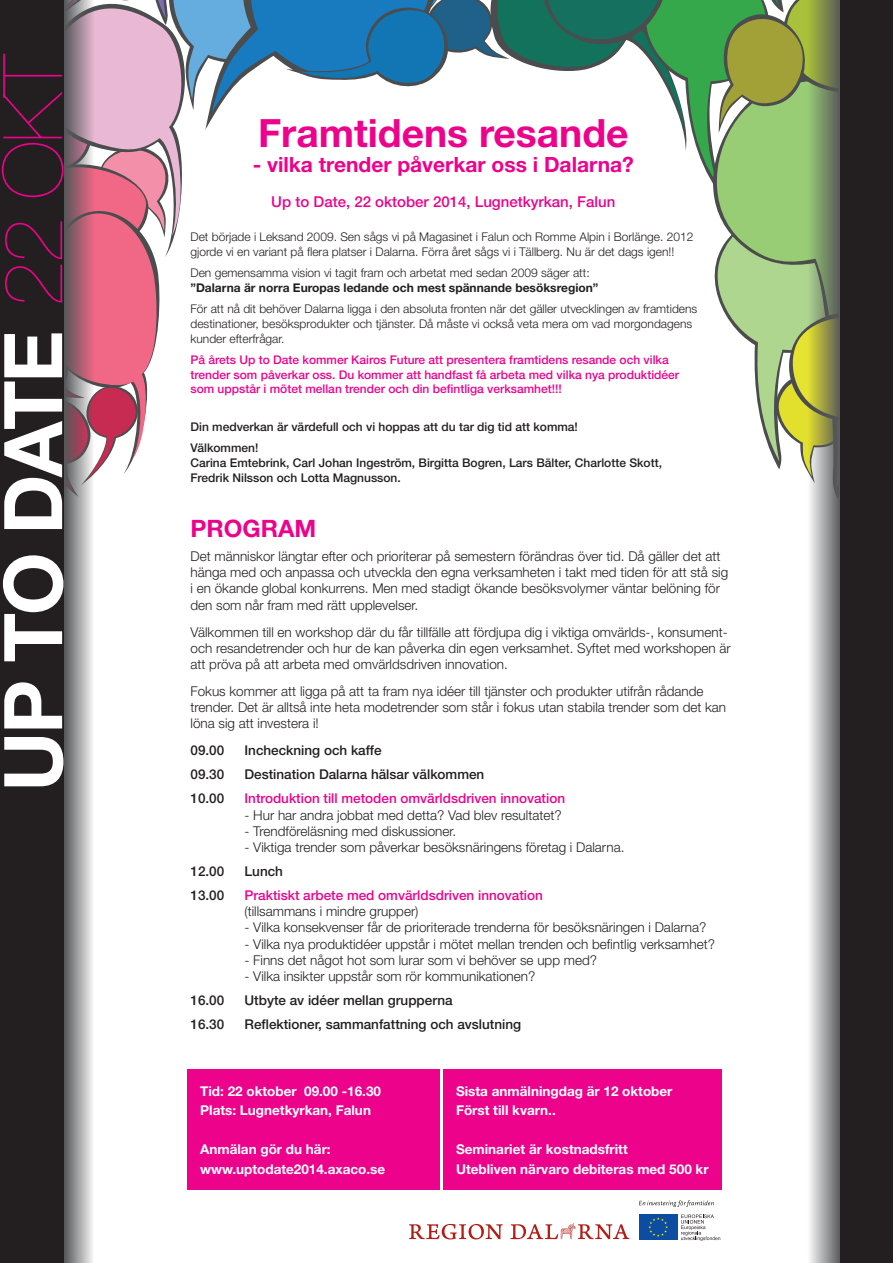
<style>
.page{position:relative;width:893px;height:1263px;background:#fff}
.page>*{position:absolute;margin:0;border:0;box-sizing:border-box;transform-origin:0 0}
.t1{font:700 81px "Helvetica Neue LT Std";letter-spacing:-.03em;color:#fff}
.t2{font:700 39px "Helvetica Neue LT Std";color:#ed028c}
.t3{font:700 24px "Helvetica Neue LT Std";color:#ed028c}
.t4{font:700 21px "Helvetica Neue LT Std";color:#ed028c}
.t5{font:500 15px "Helvetica Neue LT Std";color:#ed028c}
.t6{font:300 13.5px/16.2px "Helvetica Neue LT Std";color:#231f20}
.t7{font:700 13.5px/19.5px "Helvetica Neue";color:#fff}
.t8{font:500 13.5px "Helvetica Neue LT Std";color:#231f20}
.t9{font:500 13.5px "Helvetica Neue LT Std";color:#ed028c}
.t10{font:300 12px/15px "Helvetica Neue LT Std";color:#231f20}
.t11{font:500 12px/14.4px "Helvetica Neue LT Std";color:#ed028c}
.t12{font:500 12px/21px "Helvetica Neue LT Std";color:#231f20}
.t13{font:700 12px "Helvetica Neue LT Std";color:#231f20}
.s1{font-weight:200;font-size:82.5px;color:#ed028c}
</style>
<div class="page">
<div style="left:838px;top:0;width:55px;height:1263px;background:#231f20"></div>
<svg style="left:94px;top:0;width:713px;height:474px"></svg>
<svg style="left:807px;top:0;width:33px;height:1263px;background:#9ea38f"></svg>
<div style="left:0;top:0;width:64px;height:1263px;background:#231f20"></div>
<svg style="left:64px;top:0;width:30px;height:1263px;background:#9c8e94"></svg>
<svg style="left:409px;top:1224px;width:94px;height:15px"></svg>
<svg style="left:510px;top:1223px;width:119px;height:16px"></svg>
<div style="left:639px;top:1214px;width:38px;height:26px;background:#0d4da1"></div>
<svg style="left:648px;top:1217px;width:20px;height:20px"></svg>
<svg style="left:681px;top:1214px;width:39px;height:27px"></svg>
<svg style="left:639px;top:1200px;width:75px;height:7px"></svg>
<div style="left:187px;top:1069px;width:253px;height:120px;background:#ed028c"></div>
<div style="left:443px;top:1069px;width:279px;height:120px;background:#ed028c"></div>
<h1 class="t1" style="left:-17px;top:792px;width:741px;rotate:-90deg">UP TO DATE <span class="s1">22 OKT</span></h1>
<h2 class="t2" style="left:258px;top:109px;width:372px">Framtidens resande</h2>
<h3 class="t4" style="left:253px;top:152px;width:383px">- vilka trender påverkar oss i Dalarna?</h3>
<p class="t5" style="left:271px;top:193px;width:346px">Up to Date, 22 oktober 2014, Lugnetkyrkan, Falun</p>
<p class="t10" style="left:190px;top:229px;width:504px">Det började i Leksand 2009. Sen sågs vi på Magasinet i Falun och Romme Alpin i Borlänge. 2012 gjorde vi en variant på flera platser i Dalarna. Förra året sågs vi i Tällberg. Nu är det dags igen!!</p>
<p class="t10" style="left:190px;top:265px;width:401px">Den gemensamma vision vi tagit fram och arbetat med sedan 2009 säger att:</p>
<p class="t13" style="left:190px;top:280px;width:409px">”Dalarna är norra Europas ledande och mest spännande besöksregion”</p>
<p class="t10" style="left:190px;top:301px;width:508px">För att nå dit behöver Dalarna ligga i den absoluta fronten när det gäller utvecklingen av framtidens destinationer, besöksprodukter och tjänster. Då måste vi också veta mera om vad morgondagens kunder efterfrågar.</p>
<p class="t11" style="left:190px;top:353px;width:490px">På årets Up to Date kommer Kairos Future att presentera framtidens resande och vilka trender som påverkar oss. Du kommer att handfast få arbeta med vilka nya produktidéer som uppstår i mötet mellan trender och din befintliga verksamhet!!!</p>
<p class="t12" style="left:190px;top:416px;width:389px">Din medverkan är värdefull och vi hoppas att du tar dig tid att komma!<br>Välkommen!</p>
<p class="t12" style="left:190px;top:455px;width:473px;line-height:15px">Carina Emtebrink, Carl Johan Ingeström, Birgitta Bogren, Lars Bälter, Charlotte Skott,<br>Fredrik Nilsson och Lotta Magnusson.</p>
<h3 class="t3" style="left:190px;top:514px;width:127px">PROGRAM</h3>
<p class="t6" style="left:190px;top:548px;width:539px">Det människor längtar efter och prioriterar på semestern förändras över tid. Då gäller det att hänga med och anpassa och utveckla den egna verksamheten i takt med tiden för att stå sig i en ökande global konkurrens. Men med stadigt ökande besöksvolymer väntar belöning för den som når fram med rätt upplevelser.</p>
<p class="t6" style="left:190px;top:623px;width:542px">Välkommen till en workshop där du får tillfälle att fördjupa dig i viktiga omvärlds-, konsument&shy;och resandetrender och hur de kan påverka din egen verksamhet. Syftet med workshopen är att pröva på att arbeta med omvärldsdriven innovation.</p>
<p class="t6" style="left:190px;top:683px;width:537px">Fokus kommer att ligga på att ta fram nya idéer till tjänster och produkter utifrån rådande trender. Det är alltså inte heta modetrender som står i fokus utan stabila trender som det kan löna sig att investera i!</p>
<p class="t8" style="left:190px;top:742px;width:35px">09.00</p>
<p class="t8" style="left:244px;top:742px;width:139px">Incheckning och kaffe</p>
<p class="t8" style="left:190px;top:766px;width:35px">09.30</p>
<p class="t8" style="left:244px;top:766px;width:241px">Destination Dalarna hälsar välkommen</p>
<p class="t8" style="left:190px;top:790px;width:35px">10.00</p>
<p class="t9" style="left:244px;top:790px;width:322px">Introduktion till metoden omvärldsdriven innovation</p>
<p class="t6" style="left:244px;top:806px;width:319px">- Hur har andra jobbat med detta? Vad blev resultatet?</p>
<p class="t6" style="left:244px;top:823px;width:213px">- Trendföreläsning med diskussioner.</p>
<p class="t6" style="left:244px;top:839px;width:381px">- Viktiga trender som påverkar besöksnäringens företag i Dalarna.</p>
<p class="t8" style="left:190px;top:863px;width:35px">12.00</p>
<p class="t8" style="left:244px;top:863px;width:40px">Lunch</p>
<p class="t8" style="left:190px;top:887px;width:35px">13.00</p>
<p class="t9" style="left:244px;top:887px;width:300px">Praktiskt arbete med omvärldsdriven innovation</p>
<p class="t6" style="left:244px;top:903px;width:176px">(tillsammans i mindre grupper)</p>
<p class="t6" style="left:244px;top:919px;width:463px">- Vilka konsekvenser får de prioriterade trenderna för besöksnäringen i Dalarna?</p>
<p class="t6" style="left:244px;top:935px;width:472px">- Vilka nya produktidéer uppstår i mötet mellan trenden och befintlig verksamhet?</p>
<p class="t6" style="left:244px;top:952px;width:354px">- Finns det något hot som lurar som vi behöver se upp med?</p>
<p class="t6" style="left:244px;top:968px;width:292px">- Vilka insikter uppstår som rör kommunikationen?</p>
<p class="t8" style="left:190px;top:992px;width:35px">16.00</p>
<p class="t8" style="left:244px;top:992px;width:210px">Utbyte av idéer mellan grupperna</p>
<p class="t8" style="left:190px;top:1016px;width:35px">16.30</p>
<p class="t8" style="left:244px;top:1016px;width:278px">Reflektioner, sammanfattning och avslutning</p>
<p class="t7" style="left:200px;top:1081px;width:182px">Tid: 22 oktober 09.00 -16.30<br>Plats: Lugnetkyrkan, Falun</p>
<p class="t7" style="left:200px;top:1139px;width:187px">Anmälan gör du här: www.uptodate2014.axaco.se</p>
<p class="t7" style="left:456px;top:1081px;width:218px">Sista anmälningdag är 12 oktober<br>Först till kvarn..</p>
<p class="t7" style="left:456px;top:1139px;width:254px">Seminariet är kostnadsfritt<br>Utebliven närvaro debiteras med 500 kr</p>
</div>
